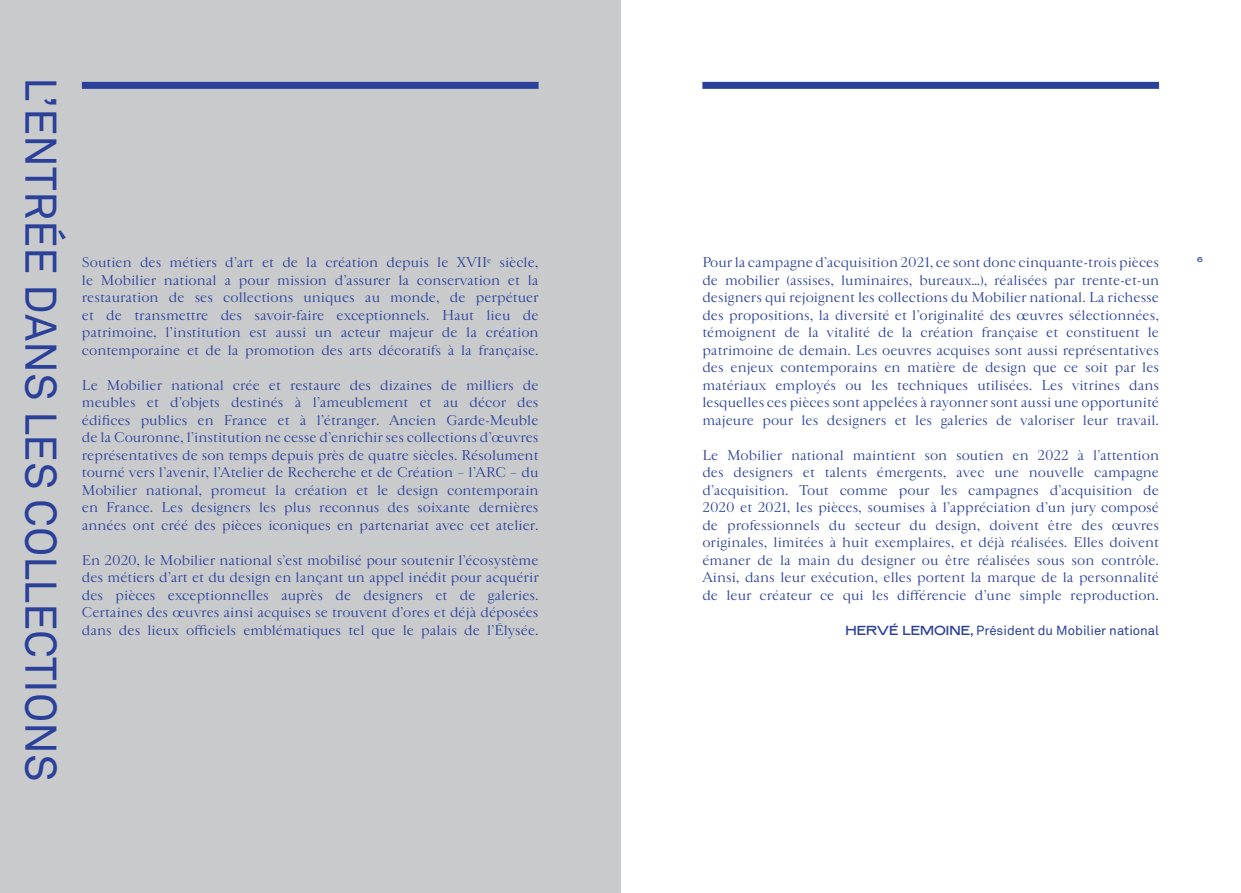
<style>
.page{position:relative;width:1241px;height:893px;background:#fff}
.page>*{position:absolute;margin:0;border:0;box-sizing:border-box;transform-origin:0 0}
.t1{font:43.75px "Akkurat Pro";color:#2a4099}
.t2{font:13.12px/17.5px "Cardinal Classic Short";color:#2a4099;text-align:justify}
.t3{font:13.12px "Akkurat Pro";color:#2a4099}
.t4{font:7px "Mars Extended";color:#2a4099}
.s1{font-family:"Mars Extended"}
</style>
<div class="page">
<div style="left:0;top:0;width:620px;height:893px;background:#c9cacc"></div>
<div style="left:702px;top:82px;width:456px;height:7px;background:#2a4099"></div>
<div style="left:82px;top:82px;width:456px;height:7px;background:#2a4099"></div>
<h1 class="t1" style="left:66px;top:77px;width:706px;rotate:90deg">L’ENTRÉE DANS LES COLLECTIONS</h1>
<p class="t4" style="left:38px;top:255px;width:7px">5</p>
<p class="t4" style="left:1196px;top:255px;width:7px">6</p>
<p class="t2" style="left:82px;top:254px;width:458px">Soutien des métiers d’art et de la création depuis le XVII<sup>e</sup> siècle, le Mobilier national a pour mission d’assurer la conservation et la restauration de ses collections uniques au monde, de perpétuer et de transmettre des savoir-faire exceptionnels. Haut lieu de patrimoine, l’institution est aussi un acteur majeur de la création contemporaine et de la promotion des arts décoratifs à la française.</p>
<p class="t2" style="left:82px;top:376px;width:458px">Le Mobilier national crée et restaure des dizaines de milliers de meubles et d’objets destinés à l’ameublement et au décor des édifices publics en France et à l’étranger. Ancien Garde-Meuble de la Couronne, l’institution ne cesse d’enrichir ses collections d’œuvres représentatives de son temps depuis près de quatre siècles. Résolument tourné vers l’avenir, l’Atelier de Recherche et de Création – l’ARC – du Mobilier national, promeut la création et le design contemporain en France. Les designers les plus reconnus des soixante dernières années ont créé des pièces iconiques en partenariat avec cet atelier.</p>
<p class="t2" style="left:82px;top:551px;width:458px">En 2020, le Mobilier national s’est mobilisé pour soutenir l’écosystème des métiers d’art et du design en lançant un appel inédit pour acquérir des pièces exceptionnelles auprès de designers et de galeries.<br>Certaines des œuvres ainsi acquises se trouvent d’ores et déjà déposées dans des lieux officiels emblématiques tel que le palais de l’Élysée.</p>
<p class="t2" style="left:702px;top:254px;width:458px">Pour la campagne d’acquisition 2021, ce sont donc cinquante-trois pièces de mobilier (assises, luminaires, bureaux…), réalisées par trente-et-un designers qui rejoignent les collections du Mobilier national. La richesse des propositions, la diversité et l’originalité des œuvres sélectionnées, témoignent de la vitalité de la création française et constituent le patrimoine de demain. Les oeuvres acquises sont aussi représentatives des enjeux contemporains en matière de design que ce soit par les matériaux employés ou les techniques utilisées. Les vitrines dans lesquelles ces pièces sont appelées à rayonner sont aussi une opportunité majeure pour les designers et les galeries de valoriser leur travail.</p>
<p class="t2" style="left:702px;top:446px;width:458px">Le Mobilier national maintient son soutien en 2022 à l’attention des designers et talents émergents, avec une nouvelle campagne d’acquisition. Tout comme pour les campagnes d’acquisition de 2020 et 2021, les pièces, soumises à l’appréciation d’un jury composé de professionnels du secteur du design, doivent être des œuvres originales, limitées à huit exemplaires, et déjà réalisées. Elles doivent émaner de la main du designer ou être réalisées sous son contrôle.<br>Ainsi, dans leur exécution, elles portent la marque de la personnalité de leur créateur ce qui les différencie d’une simple reproduction.</p>
<p class="t3" style="left:845px;top:623px;width:315px"><span class="s1">HERVÉ LEMOINE,</span> Président du Mobilier national</p>
</div>
